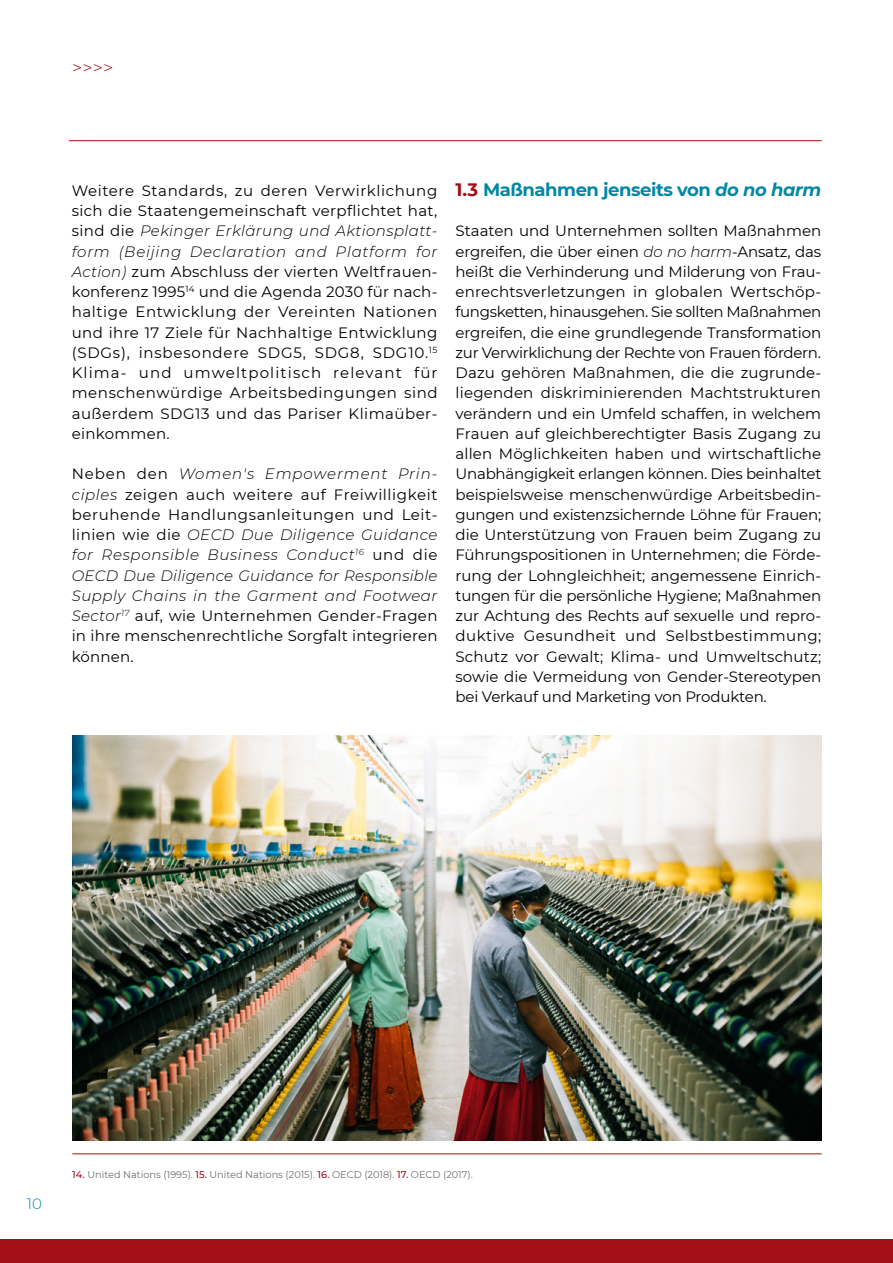
<style>
.page{position:relative;width:893px;height:1263px;background:#fff}
.page>*{position:absolute;margin:0;border:0;box-sizing:border-box;transform-origin:0 0}
.Absatzformat_1{font:700 18px "Montserrat";letter-spacing:-.025em;color:#0088a5}
.Absatzformat_1-2{font:300 18px "Montserrat";color:#a30f17}
.Absatzformat_1-3{font:15px/20.2px "Montserrat";letter-spacing:.015em;color:#000;text-align:justify}
.t1{font:300 15px "Montserrat";color:#0088a5}
.t2{font:9.75px "Montserrat";color:#6f6f6e}
.s1{font-weight:300;font-style:italic}
.s2{color:#a30f17}
.s3{font-style:italic}
.s4{font-weight:500;color:#a30f17}
</style>
<div class="page">
<div style="left:0;top:1239px;width:893px;height:24px;background:#a30f17"></div>
<hr style="left:72px;top:1153px;width:750px;height:1px;background:#a30f17">
<hr style="left:69px;top:140px;width:753px;height:1px;background:#a30f17">
<img style="left:72px;top:736px;width:749px;height:404px">
<p class="Absatzformat_1-2" style="left:72px;top:56px;width:42px">&gt;&gt;&gt;&gt;</p>
<p class="Absatzformat_1-3" style="left:72px;top:180px;width:367px">Weitere Standards, zu deren Verwirklichung sich die Staatengemeinschaft verpflichtet hat, sind die <span class="s1">Pekinger Erklärung und Aktionsplatt&shy;form (Beijing Declaration and Platform for Action)</span> zum Abschluss der vierten Weltfrauen&shy;konferenz 1995<sup>14</sup> und die Agenda 2030 für nach&shy;haltige Entwicklung der Vereinten Nationen und ihre 17 Ziele für Nachhaltige Entwicklung (SDGs), insbesondere SDG5, SDG8, SDG10.<sup>15<br></sup>Klima- und umweltpolitisch relevant für menschenwürdige Arbeitsbedingungen sind außerdem SDG13 und das Pariser Klimaüber&shy;einkommen.</p>
<p class="Absatzformat_1-3" style="left:72px;top:463px;width:367px">Neben den <span class="s1">Women's Empowerment Prin&shy;ciples</span> zeigen auch weitere auf Freiwilligkeit beruhende Handlungsanleitungen und Leit&shy;linien wie die <span class="s1">OECD Due Diligence Guidance for Responsible Business Conduct</span><sup>16</sup> und die <span class="s1">OECD Due Diligence Guidance for Responsible Supply Chains in the Garment and Footwear Sector</span><sup>17</sup> auf, wie Unternehmen Gender-Fragen in ihre menschenrechtliche Sorgfalt integrieren können.</p>
<p class="Absatzformat_1" style="left:455px;top:176px;width:367px"><span class="s2">1.3</span> Maßnahmen jenseits von <span class="s3">do no harm</span></p>
<p class="Absatzformat_1-3" style="left:455px;top:220px;width:367px">Staaten und Unternehmen sollten Maßnahmen ergreifen, die über einen <span class="s1">do no harm</span>-Ansatz, das heißt die Verhinderung und Milderung von Frau&shy;enrechtsverletzungen in globalen Wertschöp&shy;fungsketten, hinausgehen. Sie sollten Maßnahmen ergreifen, die eine grundlegende Transformation zur Verwirklichung der Rechte von Frauen fördern.<br>Dazu gehören Maßnahmen, die die zugrunde&shy;liegenden diskriminierenden Machtstrukturen verändern und ein Umfeld schaffen, in welchem Frauen auf gleichberechtigter Basis Zugang zu allen Möglichkeiten haben und wirtschaftliche Unabhängigkeit erlangen können. Dies beinhaltet beispielsweise menschenwürdige Arbeitsbedin&shy;gungen und existenzsichernde Löhne für Frauen; die Unterstützung von Frauen beim Zugang zu Führungspositionen in Unternehmen; die Förde&shy;rung der Lohngleichheit; angemessene Einrich&shy;tungen für die persönliche Hygiene; Maßnahmen zur Achtung des Rechts auf sexuelle und repro&shy;duktive Gesundheit und Selbstbestimmung; Schutz vor Gewalt; Klima- und Umweltschutz; sowie die Vermeidung von Gender-Stereotypen bei Verkauf und Marketing von Produkten.</p>
<p class="t1" style="left:27px;top:1193px;width:17px">10</p>
<p class="t2" style="left:72px;top:1167px;width:402px"><span class="s4">14.</span> United Nations (1995). <span class="s4">15.</span> United Nations (2015). <span class="s4">16.</span> OECD (2018). <span class="s4">17.</span> OECD (2017).</p>
</div>
